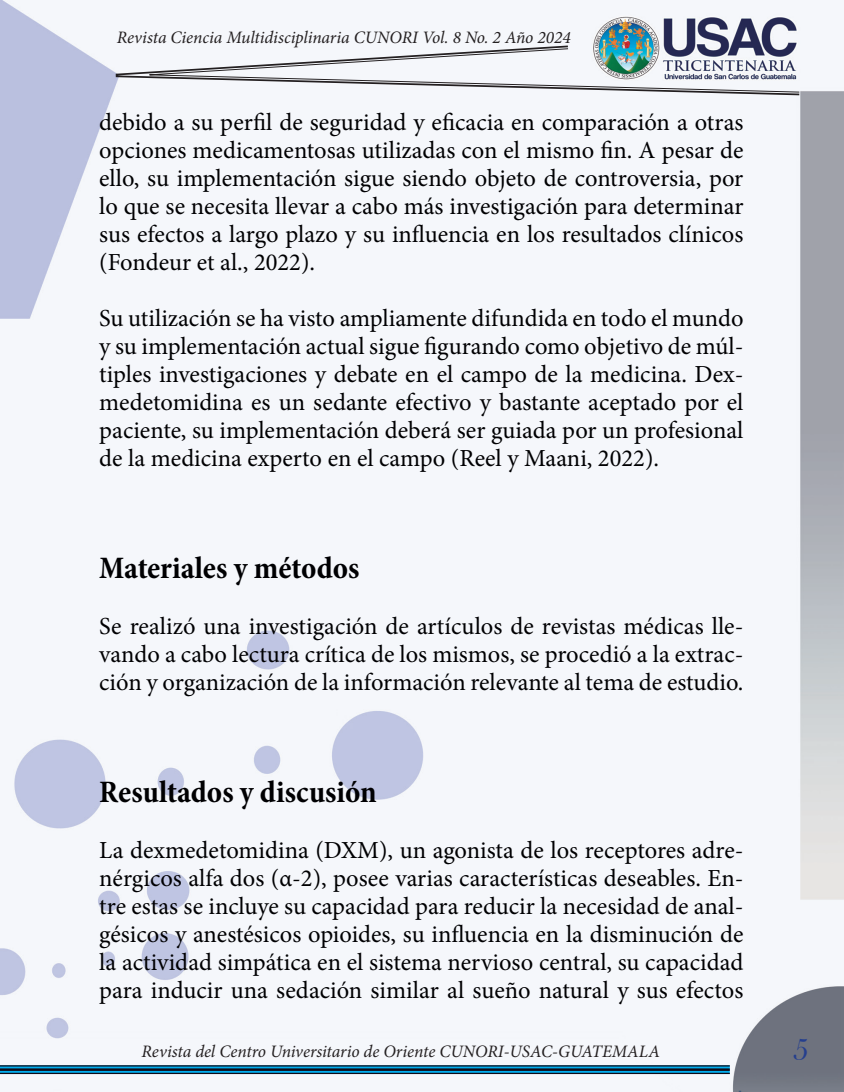
<style>
.page{position:relative;width:844px;height:1092px;background:#fff}
.page>*{position:absolute;margin:0;border:0;box-sizing:border-box;transform-origin:0 0}
.t1{font:700 condensed 31.5px "Minion Pro";color:#000002}
.t2{font:31.5px "Bask Old Face";color:#253f8e}
.t3{font:24.5px/28px "Minion Pro";color:#000002;text-align:justify}
.t4{font:italic 17.5px "Minion Pro";letter-spacing:-.005em;color:#231f20}
</style>
<div class="page">
<img style="left:0;top:0;width:843px;height:1091px">
<svg style="left:115px;top:45px;width:685px;height:51px"></svg>
<svg style="left:0;top:1066px;width:729px;height:6px;background:#0572a0"></svg>
<hr style="left:0;top:1065px;width:729px;height:1px;background:#100c18">
<hr style="left:0;top:1068px;width:729px;height:2px;background:#100c18">
<hr style="left:0;top:1072px;width:729px;height:1px;background:#100c18">
<p class="t4" style="left:117px;top:25px;width:455px">Revista Ciencia Multidisciplinaria CUNORI Vol. 8 No. 2 Año 2024</p>
<p class="t3" style="left:99px;top:108px;width:645px">debido a su perfil de seguridad y eficacia en comparación a otras opciones medicamentosas utilizadas con el mismo fin. A pesar de ello, su implementación sigue siendo objeto de controversia, por lo que se necesita llevar a cabo más investigación para determinar sus efectos a largo plazo y su influencia en los resultados clínicos (Fondeur et al., 2022).</p>
<p class="t3" style="left:99px;top:304px;width:645px">Su utilización se ha visto ampliamente difundida en todo el mundo y su implementación actual sigue figurando como objetivo de múl&shy;tiples investigaciones y debate en el campo de la medicina. Dex&shy;medetomidina es un sedante efectivo y bastante aceptado por el paciente, su implementación deberá ser guiada por un profesional de la medicina experto en el campo (Reel y Maani, 2022).</p>
<p class="t1" style="left:99px;top:546px;width:262px">Materiales y métodos</p>
<p class="t3" style="left:99px;top:612px;width:645px">Se realizó una investigación de artículos de revistas médicas lle&shy;vando a cabo lectura crítica de los mismos, se procedió a la extrac&shy;ción y organización de la información relevante al tema de estudio.</p>
<p class="t1" style="left:99px;top:770px;width:279px">Resultados y discusión</p>
<p class="t3" style="left:99px;top:836px;width:645px">La dexmedetomidina (DXM), un agonista de los receptores adre&shy;nérgicos alfa dos (α-2), posee varias características deseables. En&shy;tre estas se incluye su capacidad para reducir la necesidad de anal&shy;gésicos y anestésicos opioides, su influencia en la disminución de la actividad simpática en el sistema nervioso central, su capacidad para inducir una sedación similar al sueño natural y sus efectos</p>
<p class="t4" style="left:141px;top:1039px;width:520px">Revista del Centro Universitario de Oriente CUNORI-USAC-GUATEMALA</p>
<p class="t2" style="left:792px;top:1032px;width:17px">5</p>
</div>
